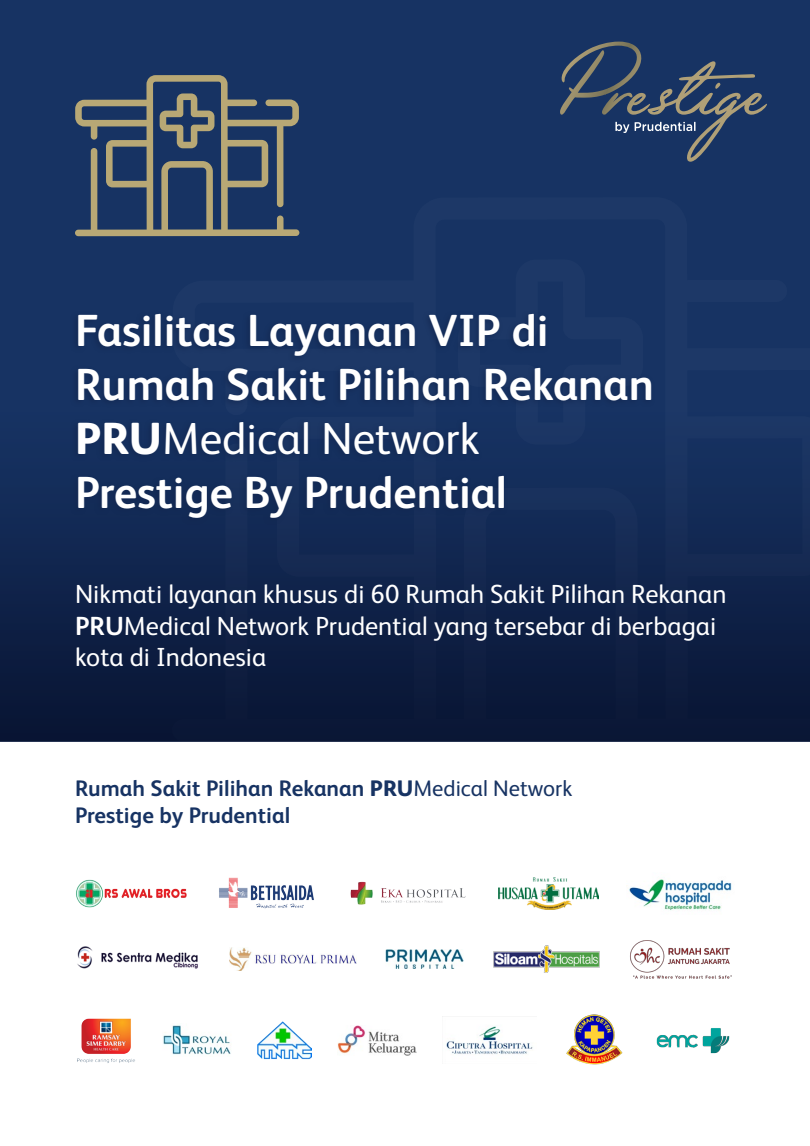
<style>
.page{position:relative;width:810px;height:1146px;background:#fff}
.page>*{position:absolute;margin:0;border:0;box-sizing:border-box;transform-origin:0 0}
.t1{font:700 45px/54px "FS Albert Pro";color:#fff}
.t2{font:26.25px/31.5px "FS Albert Pro";color:#fff}
.t3{font:700 22.5px/27px "FS Albert Pro";color:#173363}
.s1{font-weight:800}
.s2{font-weight:400}
.s3{font-weight:700}
</style>
<div class="page">
<div style="left:0;top:0;width:810px;height:741px;background:#173363"></div>
<div style="left:1px;top:410px;width:809px;height:331px;background:linear-gradient(to bottom,#193566,#091533)"></div>
<svg style="left:560px;top:42px;width:207px;height:120px"></svg>
<div style="left:70px;top:310px;width:585px;height:216px;background:#16305e"></div>
<svg style="left:75px;top:75px;width:224px;height:161px"></svg>
<img style="left:76px;top:879px;width:111px;height:29px">
<img style="left:350px;top:881px;width:116px;height:24px">
<img style="left:656px;top:1028px;width:74px;height:26px">
<img style="left:498px;top:877px;width:101px;height:33px">
<img style="left:629px;top:879px;width:103px;height:31px">
<img style="left:337px;top:1025px;width:80px;height:30px">
<img style="left:257px;top:1021px;width:55px;height:39px">
<img style="left:77px;top:1018px;width:58px;height:45px">
<img style="left:385px;top:949px;width:79px;height:20px">
<img style="left:163px;top:1025px;width:68px;height:30px">
<img style="left:229px;top:948px;width:127px;height:22px">
<img style="left:493px;top:945px;width:107px;height:28px">
<img style="left:566px;top:1014px;width:57px;height:51px">
<img style="left:77px;top:946px;width:121px;height:23px">
<img style="left:630px;top:940px;width:102px;height:39px">
<img style="left:219px;top:877px;width:95px;height:32px">
<img style="left:446px;top:1026px;width:87px;height:29px">
<h1 class="t1" style="left:75px;top:301px;width:580px">Fasilitas Layanan VIP di<br>Rumah Sakit Pilihan Rekanan<br><span class="s1">PRU</span><span class="s2">Medical Network<br></span>Prestige By Prudential</h1>
<p class="t2" style="left:75px;top:576px;width:653px">Nikmati layanan khusus di 60 Rumah Sakit Pilihan Rekanan<br><span class="s3">PRU</span>Medical Network Prudential yang tersebar di berbagai kota di Indonesia</p>
<p class="t3" style="left:75px;top:774px;width:499px">Rumah Sakit Pilihan Rekanan <span class="s1">PRU</span><span class="s2">Medical Network<br></span>Prestige by Prudential</p>
</div>
